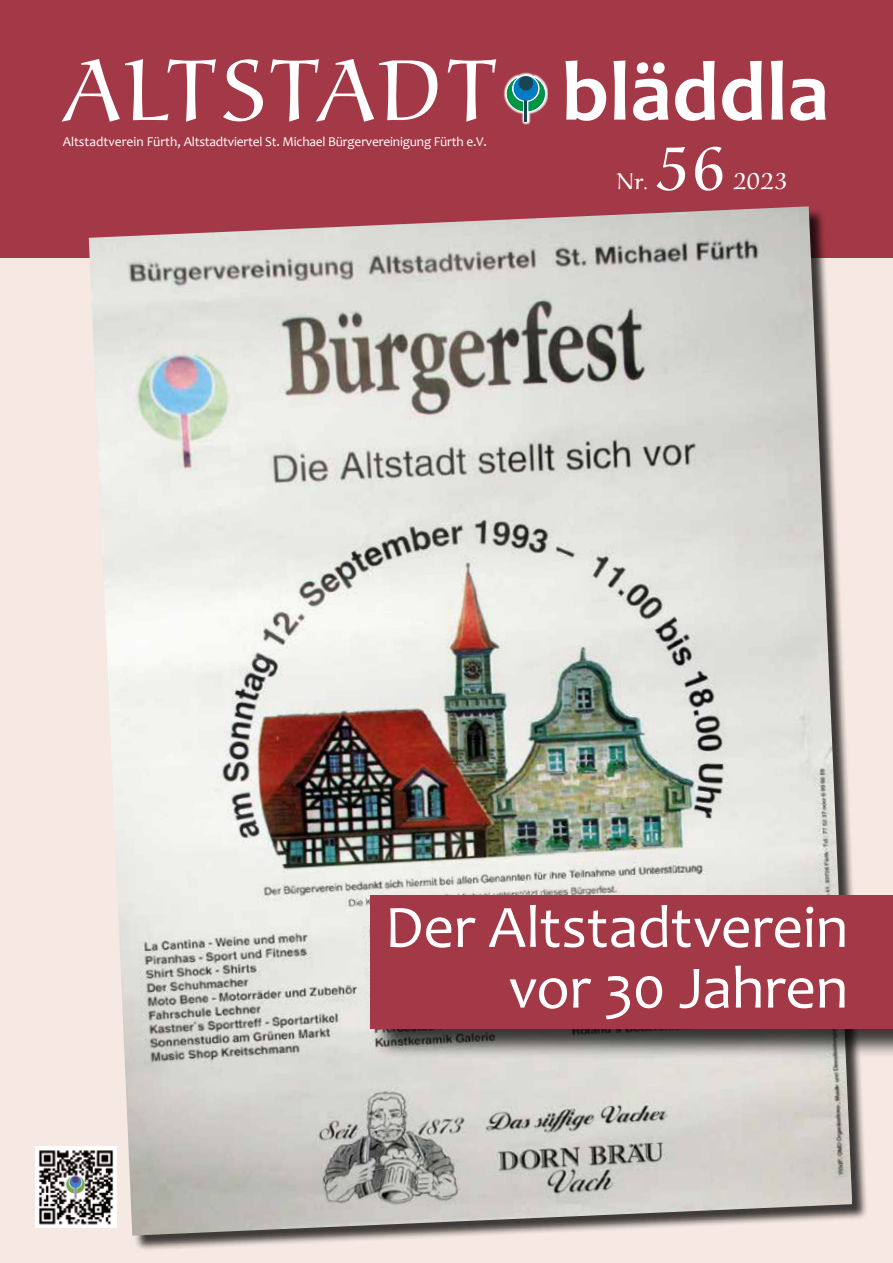
<style>
.page{position:relative;width:893px;height:1263px;background:#f6e8e2}
.page>*{position:absolute;margin:0;border:0;box-sizing:border-box;transform-origin:0 0}
.t1{font:300 89.25px "Aucoin";letter-spacing:.05em;color:#fff}
.t2{font:300 63px "Aucoin";color:#fff}
.t3{font:60.75px/60.8px "Candara";letter-spacing:-.01em;color:#fff;text-align:right}
.t4{font:300 24px "Aucoin";color:#fff}
.t5{font:13.5px "Candara";letter-spacing:-.015em;color:#fff}
.s1{font-family:"Candara";font-weight:700;font-size:85.05px}
</style>
<div class="page">
<div style="left:0;top:0;width:893px;height:257px;background:#a33847"></div>
<svg style="left:504px;top:73px;width:44px;height:52px"></svg>
<hr style="left:525px;top:100px;width:2px;height:22px;background:#194453">
<svg style="left:507px;top:78px;width:38px;height:33px"></svg>
<div style="left:514px;top:76px;width:24px;height:25px;background:#007bc4;border-radius:50%"></div>
<div style="left:519px;top:76px;width:14px;height:15px;background:#194453;border-radius:50%"></div>
<img style="left:35px;top:1147px;width:54px;height:81px">
<div style="left:91px;top:208px;width:777px;height:1043px;background:#000;opacity:.75"></div>
<img style="left:89px;top:206px;width:763px;height:1029px">
<div style="left:371px;top:896px;width:522px;height:162px;background:#000;opacity:.75"></div>
<div style="left:370px;top:896px;width:523px;height:133px;background:#a33847"></div>
<h1 class="t1" style="left:64px;top:38px;width:767px">ALTSTADT <span class="s1">bläddla</span></h1>
<p class="t5" style="left:63px;top:134px;width:426px">Altstadtverein Fürth, Altstadtviertel St. Michael Bürgervereinigung Fürth e.V.</p>
<h2 class="t2" style="left:655px;top:131px;width:74px">56</h2>
<h3 class="t4" style="left:616px;top:167px;width:34px">Nr.</h3>
<h3 class="t4" style="left:733px;top:167px;width:57px">2023</h3>
<h3 class="t3" style="left:385px;top:896px;width:465px">Der Altstadtverein vor 30 Jahren</h3>
</div>
